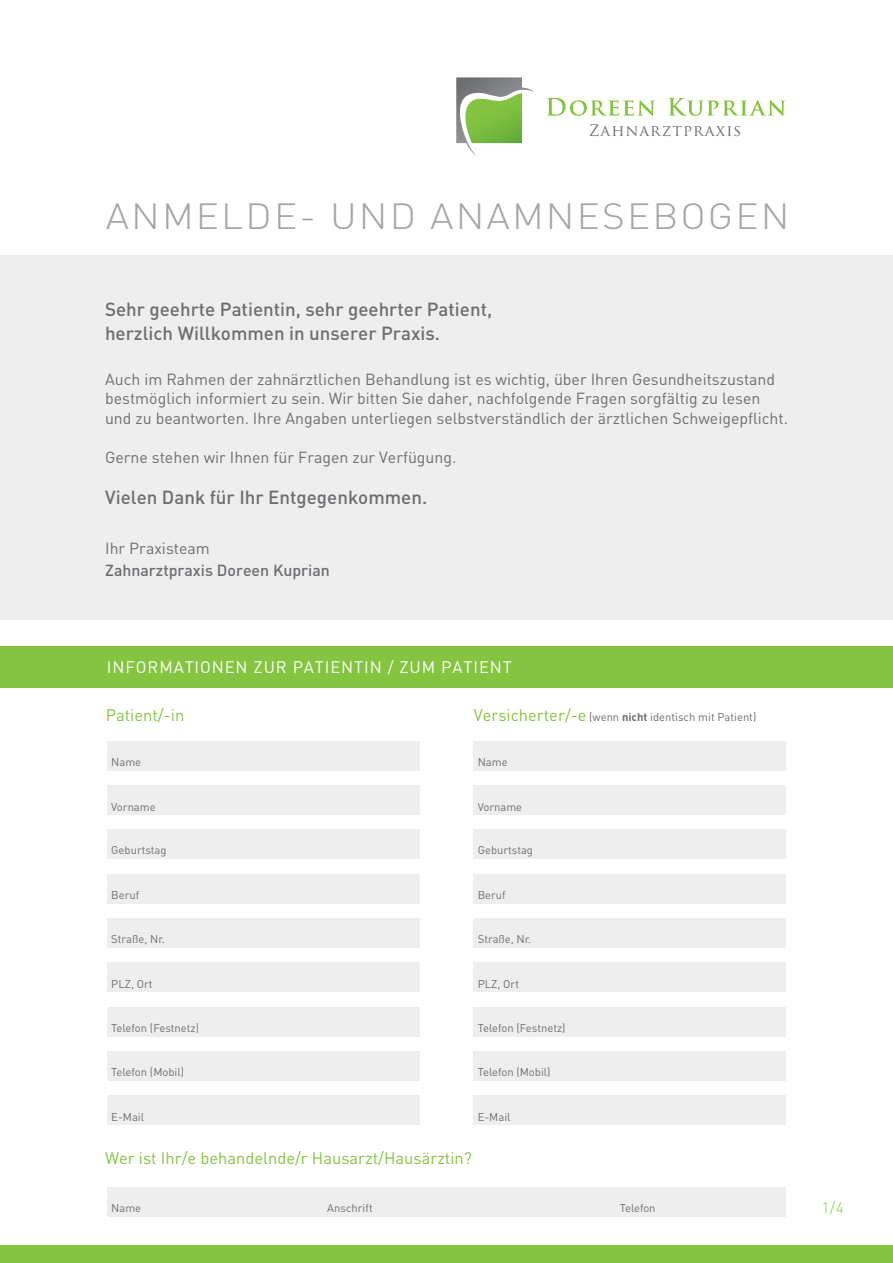
<style>
.page{position:relative;width:893px;height:1263px;background:#fff}
.page>*{position:absolute;margin:0;border:0;box-sizing:border-box;transform-origin:0 0}
.t1{font:300 36px "DINCE";letter-spacing:.055em;color:#a4a5a9;scale:1.08 1}
.t2{font:500 18.75px/24px "DINCE";color:#6c6d70}
.t3{font:16.5px "DINCE";color:#84c440}
.t4{font:16.5px "DINCE";letter-spacing:.055em;color:#fff}
.t5{font:15.9px/19.5px "DINCE";color:#6c6d70}
.t6{font:500 15.9px "DINCE";color:#6c6d70}
.t7{font:15.45px "Trajan Pro";letter-spacing:.075em;color:#6c6d70}
.t8{font:300 15px "DINCE";color:#84c440}
.t9{font:11.25px "DINCE";color:#6c6d70}
.s1{font-weight:700}
</style>
<div class="page">
<div style="left:107px;top:1187px;width:679px;height:29px;background:#eeeeef"></div>
<div style="left:0;top:255px;width:893px;height:364px;background:#eeeeef"></div>
<svg style="left:546px;top:98px;width:239px;height:18px"></svg>
<svg style="left:456px;top:77px;width:78px;height:79px"></svg>
<div style="left:0;top:646px;width:893px;height:41px;background:#84c440"></div>
<div style="left:107px;top:741px;width:312px;height:30px;background:#eeeeef"></div>
<div style="left:107px;top:785px;width:312px;height:30px;background:#eeeeef"></div>
<div style="left:107px;top:829px;width:312px;height:30px;background:#eeeeef"></div>
<div style="left:107px;top:874px;width:312px;height:30px;background:#eeeeef"></div>
<div style="left:107px;top:918px;width:312px;height:30px;background:#eeeeef"></div>
<div style="left:107px;top:962px;width:312px;height:30px;background:#eeeeef"></div>
<div style="left:107px;top:1007px;width:312px;height:29px;background:#eeeeef"></div>
<div style="left:107px;top:1051px;width:312px;height:30px;background:#eeeeef"></div>
<div style="left:107px;top:1095px;width:312px;height:30px;background:#eeeeef"></div>
<div style="left:0;top:1245px;width:893px;height:18px;background:#84c440"></div>
<div style="left:473px;top:741px;width:313px;height:30px;background:#eeeeef"></div>
<div style="left:473px;top:785px;width:313px;height:30px;background:#eeeeef"></div>
<div style="left:473px;top:829px;width:313px;height:30px;background:#eeeeef"></div>
<div style="left:473px;top:874px;width:313px;height:30px;background:#eeeeef"></div>
<div style="left:473px;top:918px;width:313px;height:30px;background:#eeeeef"></div>
<div style="left:473px;top:962px;width:313px;height:30px;background:#eeeeef"></div>
<div style="left:473px;top:1007px;width:313px;height:29px;background:#eeeeef"></div>
<div style="left:473px;top:1051px;width:313px;height:30px;background:#eeeeef"></div>
<div style="left:473px;top:1095px;width:313px;height:30px;background:#eeeeef"></div>
<p class="t7" style="left:589px;top:121px;width:154px">Zahnarztpraxis</p>
<h1 class="t1" style="left:106px;top:194px;width:635px">ANMELDE- UND ANAMNESEBOGEN</h1>
<p class="t2" style="left:105px;top:296px;width:389px">Sehr geehrte Patientin, sehr geehrter Patient, herzlich Willkommen in unserer Praxis.</p>
<p class="t5" style="left:105px;top:369px;width:685px">Auch im Rahmen der zahnärztlichen Behandlung ist es wichtig, über Ihren Gesundheitszustand bestmöglich informiert zu sein. Wir bitten Sie daher, nachfolgende Fragen sorgfältig zu lesen und zu beantworten. Ihre Angaben unterliegen selbstverständlich der ärztlichen Schweigepflicht.</p>
<p class="t5" style="left:105px;top:447px;width:353px">Gerne stehen wir Ihnen für Fragen zur Verfügung.</p>
<p class="t2" style="left:105px;top:485px;width:323px">Vielen Dank für Ihr Entgegenkommen.</p>
<p class="t5" style="left:105px;top:538px;width:106px">Ihr Praxisteam</p>
<p class="t6" style="left:105px;top:560px;width:226px">Zahnarztpraxis Doreen Kuprian</p>
<p class="t4" style="left:107px;top:657px;width:406px">INFORMATIONEN ZUR PATIENTIN / ZUM PATIENT</p>
<p class="t3" style="left:106px;top:705px;width:80px">Patient/-in</p>
<p class="t3" style="left:474px;top:705px;width:114px">Versicherter/-e</p>
<p class="t9" style="left:111px;top:755px;width:32px">Name</p>
<p class="t9" style="left:111px;top:800px;width:46px">Vorname</p>
<p class="t9" style="left:111px;top:843px;width:57px">Geburtstag</p>
<p class="t9" style="left:111px;top:887px;width:30px">Beruf</p>
<p class="t9" style="left:111px;top:932px;width:55px">Straße, Nr.</p>
<p class="t9" style="left:111px;top:977px;width:43px">PLZ, Ort</p>
<p class="t9" style="left:111px;top:1021px;width:89px">Telefon (Festnetz)</p>
<p class="t9" style="left:111px;top:1065px;width:74px">Telefon (Mobil)</p>
<p class="t9" style="left:111px;top:1109px;width:34px">E-Mail</p>
<p class="t9" style="left:589px;top:710px;width:169px">(wenn <span class="s1">nicht</span> identisch mit Patient)</p>
<p class="t9" style="left:478px;top:755px;width:32px">Name</p>
<p class="t9" style="left:478px;top:800px;width:46px">Vorname</p>
<p class="t9" style="left:478px;top:843px;width:57px">Geburtstag</p>
<p class="t9" style="left:478px;top:887px;width:30px">Beruf</p>
<p class="t9" style="left:478px;top:932px;width:55px">Straße, Nr.</p>
<p class="t9" style="left:478px;top:977px;width:43px">PLZ, Ort</p>
<p class="t9" style="left:478px;top:1021px;width:89px">Telefon (Festnetz)</p>
<p class="t9" style="left:478px;top:1065px;width:74px">Telefon (Mobil)</p>
<p class="t9" style="left:478px;top:1109px;width:34px">E-Mail</p>
<p class="t3" style="left:105px;top:1147px;width:369px">Wer ist Ihr/e behandelnde/r Hausarzt/Hausärztin?</p>
<p class="t9" style="left:111px;top:1201px;width:32px">Name</p>
<p class="t9" style="left:327px;top:1201px;width:47px">Anschrift</p>
<p class="t9" style="left:620px;top:1201px;width:37px">Telefon</p>
<p class="t8" style="left:822px;top:1198px;width:24px">1/4</p>
</div>
